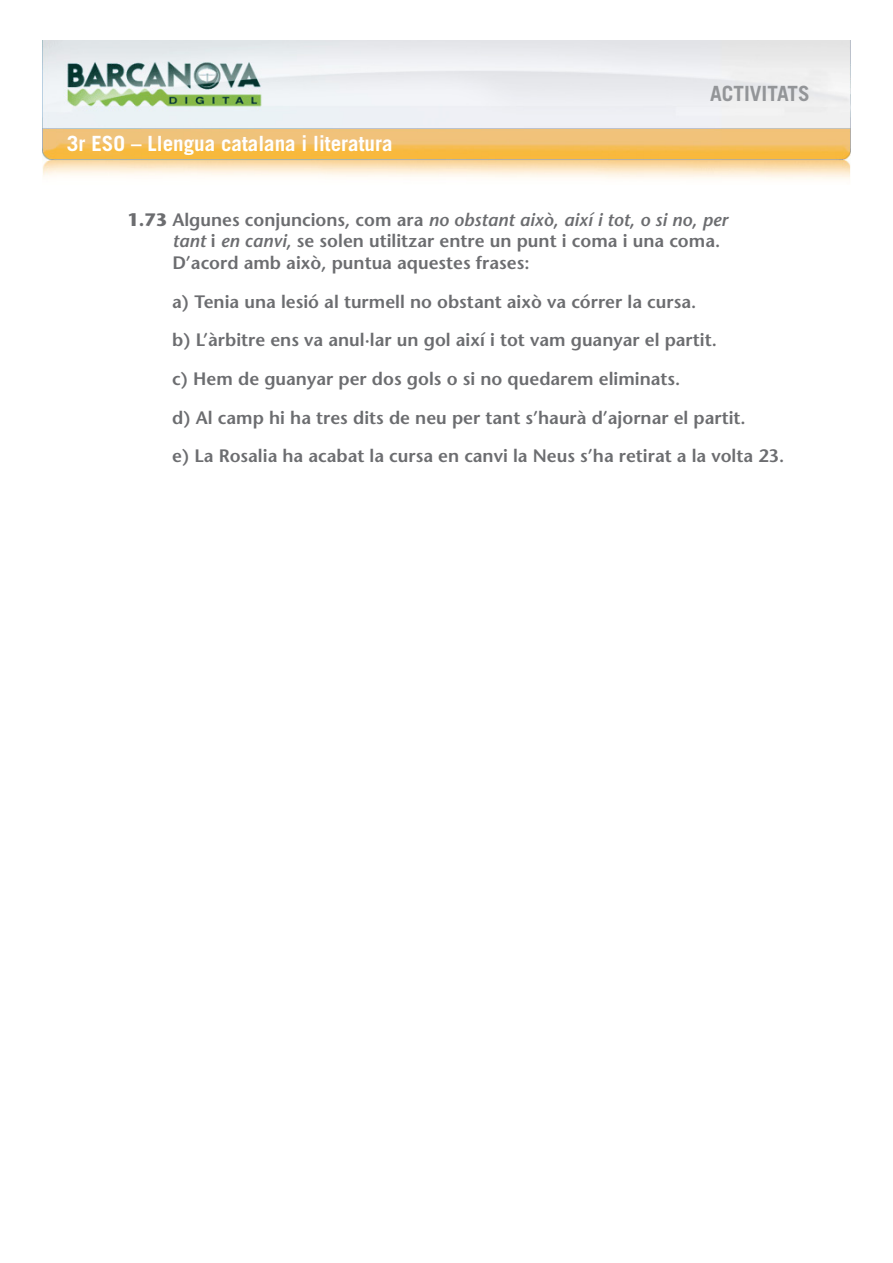
<style>
.page{position:relative;width:893px;height:1263px;background:#fff}
.page>*{position:absolute;margin:0;border:0;box-sizing:border-box;transform-origin:0 0}
.t1{font:700 21px "Trade Gothic LT Std";color:#fff}
.t2{font:700 21px "Trade Gothic LT Std";color:#939598}
.Text_enunciat{font:600 18px/21.6px "Stone Sans Std";color:#6c6d70}
.s1{font-weight:700}
.s2{font-style:italic}
</style>
<div class="page">
<img style="left:43px;top:40px;width:807px;height:139px">
<p class="t1" style="left:67px;top:131px;width:327px">3r ESO – Llengua catalana i literatura</p>
<p class="t2" style="left:710px;top:81px;width:101px">ACTIVITATS</p>
<p class="Text_enunciat" style="left:172px;top:209px;width:557px;text-indent:-45px"><span class="s1">1.73</span> Algunes conjuncions, com ara <span class="s2">no obstant això</span>, <span class="s2">així i tot</span>, <span class="s2">o si no</span>, <span class="s2">per tant</span> i <span class="s2">en canvi</span>, se solen utilitzar entre un punt i coma i una coma.<br>D’acord amb això, puntua aquestes frases:</p>
<p class="Text_enunciat" style="left:172px;top:291px;width:525px">a) Tenia una lesió al turmell no obstant això va córrer la cursa.</p>
<p class="Text_enunciat" style="left:172px;top:329px;width:546px">b) L’àrbitre ens va anul·lar un gol així i tot vam guanyar el partit.</p>
<p class="Text_enunciat" style="left:172px;top:368px;width:510px">c) Hem de guanyar per dos gols o si no quedarem eliminats.</p>
<p class="Text_enunciat" style="left:172px;top:406px;width:575px">d) Al camp hi ha tres dits de neu per tant s’haurà d’ajornar el partit.</p>
<p class="Text_enunciat" style="left:172px;top:445px;width:613px">e) La Rosalia ha acabat la cursa en canvi la Neus s’ha retirat a la volta 23.</p>
</div>
